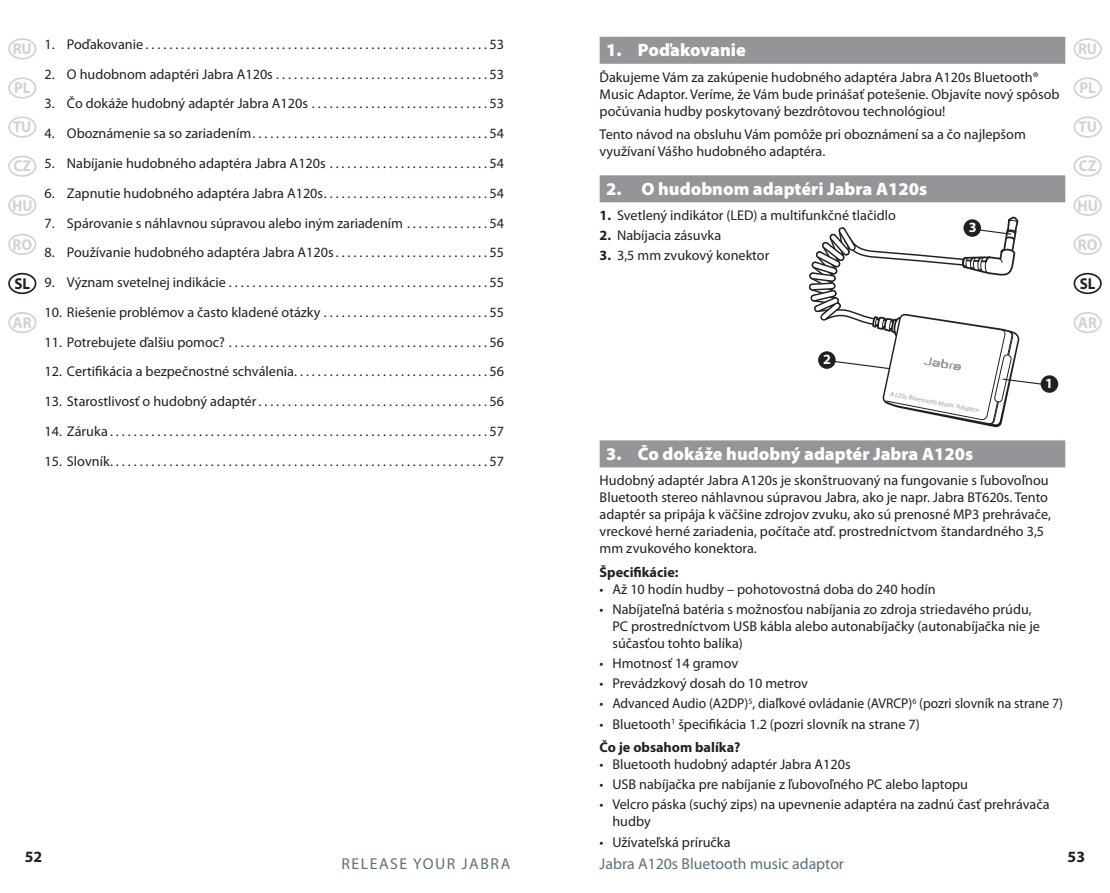
<style>
.page{position:relative;width:1110px;height:893px;background:#fff}
.page>*{position:absolute;margin:0;border:0;box-sizing:border-box;transform-origin:0 0}
.t1{font:900 18px "Myriad Pro";color:#fff}
.t2{font:15.75px "Myriad Pro";color:#5b6f7b}
.t3{font:700 15.75px "Myriad Pro";color:#d1d2d4;scale:.95 1}
.t4{font:15.75px "Myriad Pro";letter-spacing:.1em;color:#5b6f7b}
.t5{font:700 15.75px "Myriad Pro";color:#231f20}
.t6{font:700 15.75px "Myriad Pro";color:#231f20;scale:.95 1}
.t7{font:14.17px/17.1px "Myriad Pro";color:#231f20}
.t8{font:700 14.17px "Myriad Pro";color:#231f20}
.t9{font:700 14.17px "Myriad Pro";color:#fff}
.t10{font:6.3px "Myriad";color:#9d9fa2;scale:1.08 1}
.s1{font-weight:700}
</style>
<div class="page">
<div style="left:8px;top:38px;width:28px;height:22px;border:2px solid #d1d2d4;border-radius:50%"></div>
<div style="left:8px;top:77px;width:28px;height:22px;border:2px solid #d1d2d4;border-radius:50%"></div>
<div style="left:8px;top:116px;width:28px;height:22px;border:2px solid #d1d2d4;border-radius:50%"></div>
<div style="left:8px;top:156px;width:28px;height:21px;border:2px solid #d1d2d4;border-radius:50%"></div>
<div style="left:8px;top:195px;width:28px;height:21px;border:2px solid #d1d2d4;border-radius:50%"></div>
<div style="left:8px;top:234px;width:28px;height:21px;border:2px solid #d1d2d4;border-radius:50%"></div>
<div style="left:8px;top:273px;width:28px;height:21px;border:2px solid #231f20;border-radius:50%"></div>
<div style="left:8px;top:312px;width:28px;height:21px;border:2px solid #d1d2d4;border-radius:50%"></div>
<div style="left:1073px;top:38px;width:29px;height:22px;border:2px solid #d1d2d4;border-radius:50%"></div>
<div style="left:1073px;top:77px;width:29px;height:22px;border:2px solid #d1d2d4;border-radius:50%"></div>
<div style="left:1073px;top:116px;width:29px;height:22px;border:2px solid #d1d2d4;border-radius:50%"></div>
<div style="left:1073px;top:156px;width:29px;height:21px;border:2px solid #d1d2d4;border-radius:50%"></div>
<div style="left:1073px;top:195px;width:29px;height:21px;border:2px solid #d1d2d4;border-radius:50%"></div>
<div style="left:1073px;top:234px;width:29px;height:21px;border:2px solid #d1d2d4;border-radius:50%"></div>
<div style="left:1073px;top:273px;width:29px;height:21px;border:2px solid #231f20;border-radius:50%"></div>
<div style="left:1073px;top:312px;width:29px;height:21px;border:2px solid #d1d2d4;border-radius:50%"></div>
<div style="left:600px;top:37px;width:465px;height:27px;background:#939598"></div>
<div style="left:600px;top:175px;width:465px;height:27px;background:#939598"></div>
<div style="left:600px;top:440px;width:465px;height:27px;background:#939598"></div>
<svg style="left:792px;top:202px;width:258px;height:239px"></svg>
<div style="left:1040px;top:375px;width:18px;height:18px;background:#231f20;border-radius:50%"></div>
<p class="t3" style="left:13px;top:40px;width:22px">RU</p>
<p class="t3" style="left:14px;top:79px;width:19px">PL</p>
<p class="t3" style="left:13px;top:118px;width:21px">TU</p>
<p class="t3" style="left:14px;top:157px;width:20px">CZ</p>
<p class="t3" style="left:12px;top:196px;width:23px">HU</p>
<p class="t3" style="left:13px;top:235px;width:22px">RO</p>
<p class="t6" style="left:14px;top:275px;width:18px">SL</p>
<p class="t3" style="left:13px;top:314px;width:21px">AR</p>
<p class="t7" style="left:45px;top:36px;width:461px">1. Poďakovanie . . . . . . . . . . . . . . . . . . . . . . . . . . . . . . . . . . . . . . . . . . . . . . . . . . . . . . . . . . 53</p>
<p class="t7" style="left:45px;top:66px;width:461px">2. O hudobnom adaptéri Jabra A120s . . . . . . . . . . . . . . . . . . . . . . . . . . . . . . . . . . . . 53</p>
<p class="t7" style="left:45px;top:95px;width:461px">3. Čo dokáže hudobný adaptér Jabra A120s . . . . . . . . . . . . . . . . . . . . . . . . . . . . . . 53</p>
<p class="t7" style="left:45px;top:125px;width:461px">4. Oboznámenie sa so zariadením . . . . . . . . . . . . . . . . . . . . . . . . . . . . . . . . . . . . . . . . 54</p>
<p class="t7" style="left:45px;top:155px;width:461px">5. Nabíjanie hudobného adaptéra Jabra A120s . . . . . . . . . . . . . . . . . . . . . . . . . . . 54</p>
<p class="t7" style="left:45px;top:185px;width:461px">6. Zapnutie hudobného adaptéra Jabra A120s . . . . . . . . . . . . . . . . . . . . . . . . . . . . 54</p>
<p class="t7" style="left:45px;top:214px;width:461px">7. Spárovanie s náhlavnou súpravou alebo iným zariadením . . . . . . . . . . . . . . 54</p>
<p class="t7" style="left:45px;top:244px;width:461px">8. Používanie hudobného adaptéra Jabra A120s . . . . . . . . . . . . . . . . . . . . . . . . . . 55</p>
<p class="t7" style="left:45px;top:274px;width:461px">9. Význam svetelnej indikácie . . . . . . . . . . . . . . . . . . . . . . . . . . . . . . . . . . . . . . . . . . . . 55</p>
<p class="t7" style="left:45px;top:304px;width:461px">10. Riešenie problémov a často kladené otázky . . . . . . . . . . . . . . . . . . . . . . . . . . . . 55</p>
<p class="t7" style="left:45px;top:334px;width:461px">11. Potrebujete ďalšiu pomoc? . . . . . . . . . . . . . . . . . . . . . . . . . . . . . . . . . . . . . . . . . . . . 56</p>
<p class="t7" style="left:45px;top:363px;width:461px">12. Certifikácia a bezpečnostné schválenia . . . . . . . . . . . . . . . . . . . . . . . . . . . . . . . . . 56</p>
<p class="t7" style="left:45px;top:393px;width:461px">13. Starostlivosť o hudobný adaptér . . . . . . . . . . . . . . . . . . . . . . . . . . . . . . . . . . . . . . . 56</p>
<p class="t7" style="left:45px;top:423px;width:461px">14. Záruka . . . . . . . . . . . . . . . . . . . . . . . . . . . . . . . . . . . . . . . . . . . . . . . . . . . . . . . . . . . . . . . . 57</p>
<p class="t7" style="left:45px;top:453px;width:461px">15. Slovník . . . . . . . . . . . . . . . . . . . . . . . . . . . . . . . . . . . . . . . . . . . . . . . . . . . . . . . . . . . . . . . . 57</p>
<p class="t5" style="left:25px;top:848px;width:19px">52</p>
<p class="t4" style="left:341px;top:855px;width:170px">RELEASE YOUR JABRA</p>
<p class="t1" style="left:606px;top:40px;width:141px">1. Poďakovanie</p>
<p class="t7" style="left:600px;top:69px;width:461px">Ďakujeme Vám za zakúpenie hudobného adaptéra Jabra A120s Bluetooth®<br>Music Adaptor. Veríme, že Vám bude prinášať potešenie. Objavíte nový spôsob počúvania hudby poskytovaný bezdrôtovou technológiou!</p>
<p class="t7" style="left:600px;top:126px;width:428px">Tento návod na obsluhu Vám pomôže pri oboznámení sa a čo najlepšom využívaní Vášho hudobného adaptéra.</p>
<p class="t1" style="left:606px;top:179px;width:323px">2. O hudobnom adaptéri Jabra A120s</p>
<p class="t7" style="left:600px;top:207px;width:298px"><span class="s1">1.</span> Svetlený indikátor (LED) a multifunkčné tlačidlo</p>
<p class="t7" style="left:600px;top:227px;width:123px"><span class="s1">2.</span> Nabíjacia zásuvka</p>
<p class="t7" style="left:600px;top:247px;width:171px"><span class="s1">3.</span> 3,5 mm zvukový konektor</p>
<p class="t9" style="left:968px;top:220px;width:9px">3</p>
<p class="t9" style="left:823px;top:352px;width:9px">2</p>
<p class="t10" style="left:890px;top:391px;width:86px;rotate:10deg">A120s Bluetooth Music Adaptor</p>
<p class="t9" style="left:1045px;top:376px;width:9px">1</p>
<p class="t1" style="left:606px;top:444px;width:369px">3. Čo dokáže hudobný adaptér Jabra A120s</p>
<p class="t7" style="left:600px;top:472px;width:453px">Hudobný adaptér Jabra A120s je skonštruovaný na fungovanie s ľubovoľnou Bluetooth stereo náhlavnou súpravou Jabra, ako je napr. Jabra BT620s. Tento adaptér sa pripája k väčšine zdrojov zvuku, ako sú prenosné MP3 prehrávače, vreckové herné zariadenia, počítače atď. prostredníctvom štandardného 3,5 mm zvukového konektora.</p>
<p class="t8" style="left:600px;top:564px;width:80px">Špecifikácie:</p>
<p class="t7" style="left:600px;top:581px;width:337px">• Až 10 hodín hudby – pohotovostná doba do 240 hodín</p>
<p class="t7" style="left:612px;top:601px;width:429px;text-indent:-13px">• Nabíjateľná batéria s možnosťou nabíjania zo zdroja striedavého prúdu,<br>PC prostredníctvom USB kábla alebo autonabíjačky (autonabíjačka nie je súčasťou tohto balíka)</p>
<p class="t7" style="left:600px;top:655px;width:140px">• Hmotnosť 14 gramov</p>
<p class="t7" style="left:600px;top:675px;width:210px">• Prevádzkový dosah do 10 metrov</p>
<p class="t7" style="left:600px;top:695px;width:465px">• Advanced Audio (A2DP)<sup>5</sup>, diaľkové ovládanie (AVRCP)<sup>6</sup> (pozri slovník na strane 7)</p>
<p class="t7" style="left:600px;top:712px;width:322px;line-height:23.4px">• Bluetooth<sup>1</sup> špecifikácia 1.2 (pozri slovník na strane 7)<br><span class="s1">Čo je obsahom balíka?</span></p>
<p class="t7" style="left:600px;top:756px;width:253px">• Bluetooth hudobný adaptér Jabra A120s</p>
<p class="t7" style="left:600px;top:776px;width:370px">• USB nabíjačka pre nabíjanie z ľubovoľného PC alebo laptopu</p>
<p class="t7" style="left:612px;top:796px;width:439px;text-indent:-13px">• Velcro páska (suchý zips) na upevnenie adaptéra na zadnú časť prehrávača hudby</p>
<p class="t7" style="left:600px;top:834px;width:132px">• Užívateľská príručka</p>
<p class="t3" style="left:1078px;top:40px;width:22px">RU</p>
<p class="t3" style="left:1079px;top:79px;width:19px">PL</p>
<p class="t3" style="left:1078px;top:118px;width:21px">TU</p>
<p class="t3" style="left:1079px;top:157px;width:20px">CZ</p>
<p class="t3" style="left:1077px;top:196px;width:23px">HU</p>
<p class="t3" style="left:1078px;top:235px;width:22px">RO</p>
<p class="t6" style="left:1080px;top:275px;width:18px">SL</p>
<p class="t3" style="left:1078px;top:314px;width:21px">AR</p>
<p class="t2" style="left:600px;top:855px;width:246px">Jabra A120s Bluetooth music adaptor</p>
<p class="t5" style="left:1067px;top:848px;width:19px">53</p>
</div>
